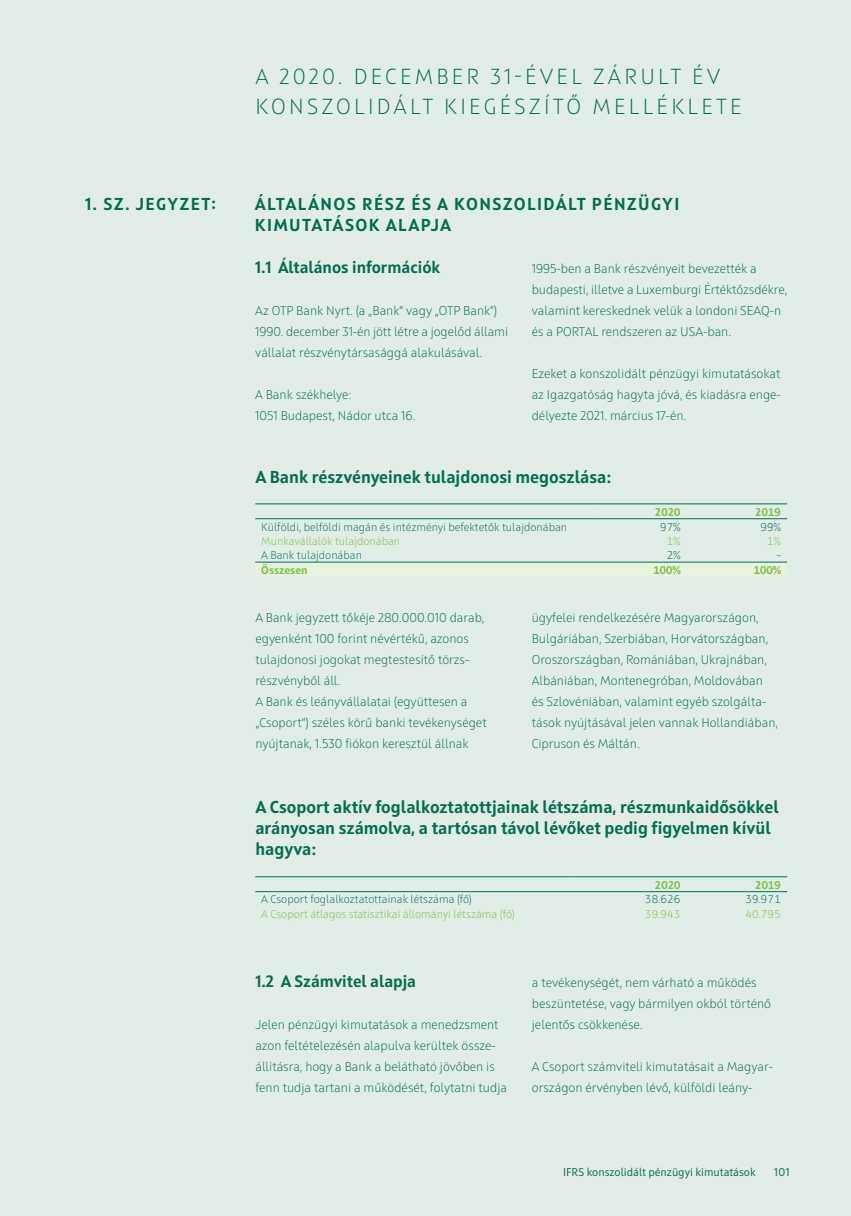
<style>
.page{position:relative;width:851px;height:1216px;background:#fff}
.page>*{position:absolute;margin:0;border:0;box-sizing:border-box;transform-origin:0 0}
.t1{font:300 21.75px/30px "Squad";letter-spacing:.15em;color:#006f51}
.t2{font:700 17.25px/21px "Squad";color:#006f51}
.t3{font:700 17.25px/21px "Squad";letter-spacing:.08em;color:#006f51}
.t4{font:700 16.5px "Squad";color:#006f51}
.t5{font:300 12.75px/21px "Squad";color:#006f51}
.t6{font:300 11.25px "Squad";color:#006f51}
.t7{font:300 11.25px "Squad";color:#7bc142}
.t8{font:11.25px "Squad";color:#006f51}
.t9{font:700 11.25px "Squad";letter-spacing:-.04em;color:#7bc142}
.t10{font:700 11.25px "Squad";color:#7bc142}
</style>
<div class="page">
<div style="left:0;top:0;width:850px;height:1216px;background:#e2ede8"></div>
<hr style="left:255px;top:562px;width:340px;height:1px;background:#006f51">
<hr style="left:595px;top:562px;width:85px;height:1px;background:#006f51">
<hr style="left:680px;top:562px;width:107px;height:1px;background:#006f51">
<hr style="left:255px;top:503px;width:340px;height:1px;background:#006f51">
<hr style="left:595px;top:503px;width:85px;height:1px;background:#006f51">
<hr style="left:680px;top:503px;width:107px;height:1px;background:#006f51">
<hr style="left:255px;top:518px;width:340px;height:1px;background:#006f51">
<hr style="left:595px;top:518px;width:85px;height:1px;background:#006f51">
<hr style="left:680px;top:518px;width:107px;height:1px;background:#006f51">
<hr style="left:255px;top:876px;width:319px;height:1px;background:#006f51">
<hr style="left:574px;top:876px;width:106px;height:1px;background:#006f51">
<hr style="left:680px;top:876px;width:107px;height:1px;background:#006f51">
<hr style="left:255px;top:891px;width:319px;height:1px;background:#006f51">
<hr style="left:574px;top:891px;width:106px;height:1px;background:#006f51">
<hr style="left:680px;top:891px;width:107px;height:1px;background:#006f51">
<h1 class="t1" style="left:255px;top:63px;width:487px">A 2020. DECEMBER 31-ÉVEL ZÁRULT ÉV<br>KONSZOLIDÁLT KIEGÉSZÍTŐ MELLÉKLETE</h1>
<h2 class="t3" style="left:85px;top:195px;width:132px">1. SZ. JEGYZET:</h2>
<h2 class="t3" style="left:255px;top:195px;width:426px">ÁLTALÁNOS RÉSZ ÉS A KONSZOLIDÁLT PÉNZÜGYI<br>KIMUTATÁSOK ALAPJA</h2>
<p class="t4" style="left:255px;top:259px;width:186px">1.1 Általános információk</p>
<p class="t5" style="left:255px;top:301px;width:254px">Az OTP Bank Nyrt. (a „Bank” vagy „OTP Bank”)<br>1990. december 31-én jött létre a jogelőd állami vállalat részvénytársasággá alakulásával.</p>
<p class="t5" style="left:255px;top:385px;width:162px">A Bank székhelye:<br>1051 Budapest, Nádor utca 16.</p>
<p class="t5" style="left:531px;top:259px;width:257px">1995-ben a Bank részvényeit bevezették a budapesti, illetve a Luxemburgi Értéktőzsdékre, valamint kereskednek velük a londoni SEAQ-n és a PORTAL rendszeren az USA-ban.</p>
<p class="t5" style="left:531px;top:364px;width:250px;text-align:justify">Ezeket a konszolidált pénzügyi kimutatásokat az Igazgatóság hagyta jóvá, és kiadásra enge&shy;délyezte 2021. március 17-én.</p>
<h2 class="t2" style="left:255px;top:468px;width:357px">A Bank részvényeinek tulajdonosi megoszlása:</h2>
<p class="t9" style="left:654px;top:506px;width:28px">2020</p>
<p class="t9" style="left:754px;top:506px;width:28px">2019</p>
<p class="t6" style="left:261px;top:521px;width:307px">Külföldi, belföldi magán és intézményi befektetők tulajdonában</p>
<p class="t6" style="left:659px;top:521px;width:23px">97%</p>
<p class="t6" style="left:759px;top:521px;width:23px">99%</p>
<p class="t7" style="left:261px;top:535px;width:140px">Munkavállalók tulajdonában</p>
<p class="t7" style="left:666px;top:535px;width:16px">1%</p>
<p class="t7" style="left:766px;top:535px;width:16px">1%</p>
<p class="t6" style="left:261px;top:550px;width:102px">A Bank tulajdonában</p>
<p class="t6" style="left:666px;top:550px;width:16px">2%</p>
<p class="t6" style="left:776px;top:550px;width:6px">–</p>
<p class="t10" style="left:261px;top:565px;width:48px">Összesen</p>
<p class="t9" style="left:653px;top:565px;width:29px">100%</p>
<p class="t9" style="left:753px;top:565px;width:29px">100%</p>
<p class="t5" style="left:255px;top:608px;width:233px">A Bank jegyzett tőkéje 280.000.010 darab, egyenként 100 forint névértékű, azonos tulajdonosi jogokat megtestesítő törzs&shy;részvényből áll.<br>A Bank és leányvállalatai (együttesen a „Csoport”) széles körű banki tevékenységet nyújtanak, 1.530 fiókon keresztül állnak</p>
<p class="t5" style="left:531px;top:608px;width:248px">ügyfelei rendelkezésére Magyarországon, Bulgáriában, Szerbiában, Horvátországban, Oroszországban, Romániában, Ukrajnában, Albániában, Montenegróban, Moldovában és Szlovéniában, valamint egyéb szolgálta&shy;tások nyújtásával jelen vannak Hollandiában, Cipruson és Máltán.</p>
<h2 class="t2" style="left:255px;top:798px;width:525px">A Csoport aktív foglalkoztatottjainak létszáma, részmunkaidősökkel arányosan számolva, a tartósan távol lévőket pedig figyelmen kívül hagyva:</h2>
<p class="t9" style="left:654px;top:879px;width:28px">2020</p>
<p class="t9" style="left:754px;top:879px;width:28px">2019</p>
<p class="t6" style="left:261px;top:894px;width:212px">A Csoport foglalkoztatottainak létszáma (fő)</p>
<p class="t6" style="left:644px;top:894px;width:38px">38.626</p>
<p class="t6" style="left:744px;top:894px;width:38px">39.971</p>
<p class="t7" style="left:261px;top:908px;width:255px">A Csoport átlagos statisztikai állományi létszáma (fő)</p>
<p class="t7" style="left:644px;top:908px;width:38px">39.943</p>
<p class="t7" style="left:744px;top:908px;width:38px">40.795</p>
<p class="t4" style="left:255px;top:974px;width:162px">1.2 A Számvitel alapja</p>
<p class="t5" style="left:255px;top:1015px;width:253px">Jelen pénzügyi kimutatások a menedzsment azon feltételezésén alapulva kerültek össze&shy;állításra, hogy a Bank a belátható jövőben is fenn tudja tartani a működését, folytatni tudja</p>
<p class="t5" style="left:531px;top:973px;width:241px">a tevékenységét, nem várható a működés beszüntetése, vagy bármilyen okból történő jelentős csökkenése.</p>
<p class="t5" style="left:531px;top:1057px;width:242px">A Csoport számviteli kimutatásait a Magyar&shy;országon érvényben lévő, külföldi leány-</p>
<p class="t8" style="left:563px;top:1167px;width:194px">IFRS konszolidált pénzügyi kimutatások</p>
<p class="t8" style="left:774px;top:1167px;width:17px">101</p>
</div>
